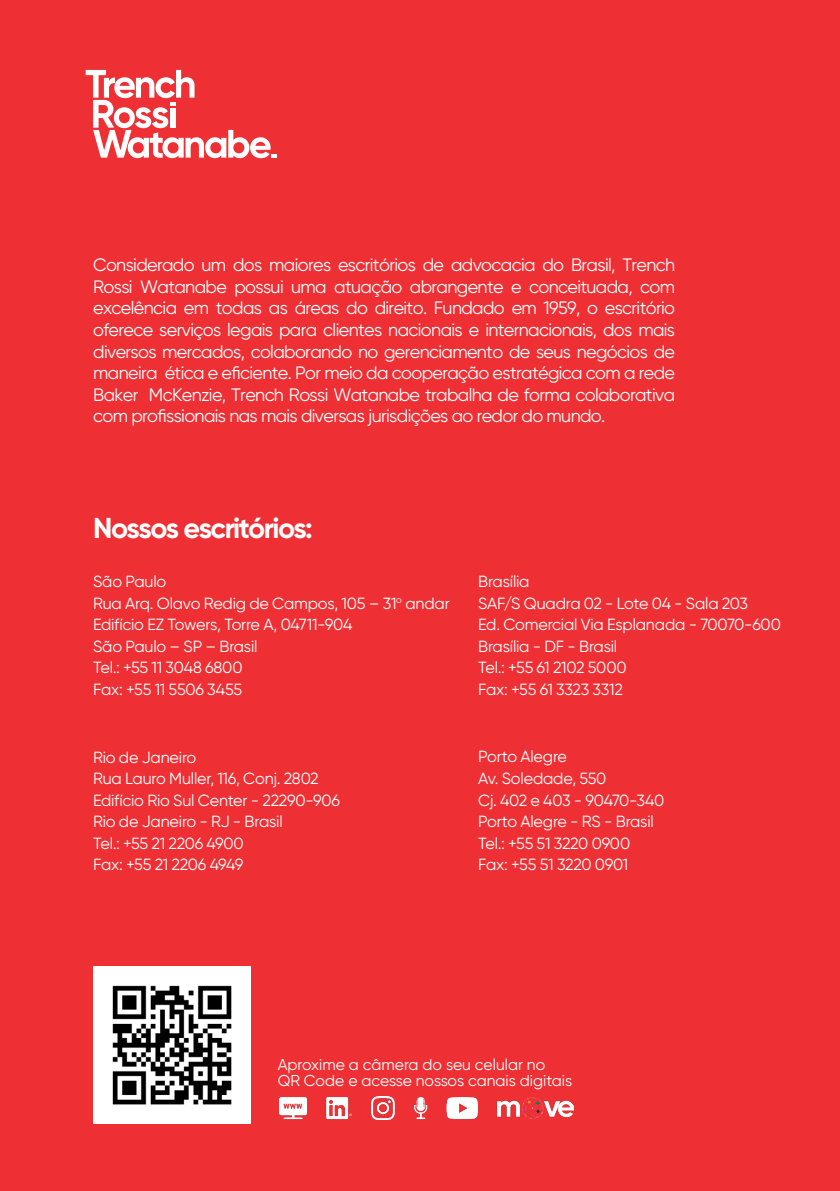
<style>
.page{position:relative;width:840px;height:1191px;background:#fff}
.page>*{position:absolute;margin:0;border:0;box-sizing:border-box;transform-origin:0 0}
.t1{font:700 28.8px "Gilroy";letter-spacing:-.055em;color:#fff}
.t2{font:18px/21.6px "Gilroy";letter-spacing:-.035em;color:#fff;text-align:justify}
.t3{font:16.2px/21.6px "Gilroy";letter-spacing:-.015em;color:#fff}
.t4{font:15.8px/15.8px "Gilroy";color:#fff}
</style>
<div class="page">
<div style="left:0;top:0;width:839px;height:1191px;background:#ee3035"></div>
<svg style="left:86px;top:70px;width:190px;height:88px"></svg>
<div style="left:93px;top:965px;width:157px;height:158px;background:#fff"></div>
<img style="left:112px;top:985px;width:120px;height:120px">
<img style="left:279px;top:1096px;width:293px;height:24px">
<p class="t2" style="left:93px;top:254px;width:583px">Considerado um dos maiores escritórios de advocacia do Brasil, Trench Rossi Watanabe possui uma atuação abrangente e conceituada, com excelência em todas as áreas do direito. Fundado em 1959, o escritório oferece serviços legais para clientes nacionais e internacionais, dos mais diversos mercados, colaborando no gerenciamento de seus negócios de maneira ética e eficiente. Por meio da cooperação estratégica com a rede Baker McKenzie, Trench Rossi Watanabe trabalha de forma colaborativa com profissionais nas mais diversas jurisdições ao redor do mundo.</p>
<h1 class="t1" style="left:93px;top:510px;width:221px">Nossos escritórios:</h1>
<p class="t3" style="left:93px;top:570px;width:358px">São Paulo<br>Rua Arq. Olavo Redig de Campos, 105 – 31<sup>o</sup> andar<br>Edifício EZ Towers, Torre A, 04711-904<br>São Paulo – SP – Brasil<br>Tel.: +55 11 3048 6800<br>Fax: +55 11 5506 3455</p>
<p class="t3" style="left:93px;top:746px;width:248px">Rio de Janeiro<br>Rua Lauro Muller, 116, Conj. 2802<br>Edifício Rio Sul Center - 22290-906<br>Rio de Janeiro - RJ - Brasil<br>Tel.: +55 21 2206 4900<br>Fax: +55 21 2206 4949</p>
<p class="t3" style="left:478px;top:570px;width:304px">Brasília<br>SAF/S Quadra 02 - Lote 04 - Sala 203<br>Ed. Comercial Via Esplanada - 70070-600<br>Brasília - DF - Brasil<br>Tel.: +55 61 2102 5000<br>Fax: +55 61 3323 3312</p>
<p class="t3" style="left:478px;top:746px;width:187px">Porto Alegre<br>Av. Soledade, 550<br>Cj. 402 e 403 - 90470-340<br>Porto Alegre - RS - Brasil<br>Tel.: +55 51 3220 0900<br>Fax: +55 51 3220 0901</p>
<p class="t4" style="left:277px;top:1056px;width:296px">Aproxime a câmera do seu celular no<br>QR Code e acesse nossos canais digitais</p>
</div>
